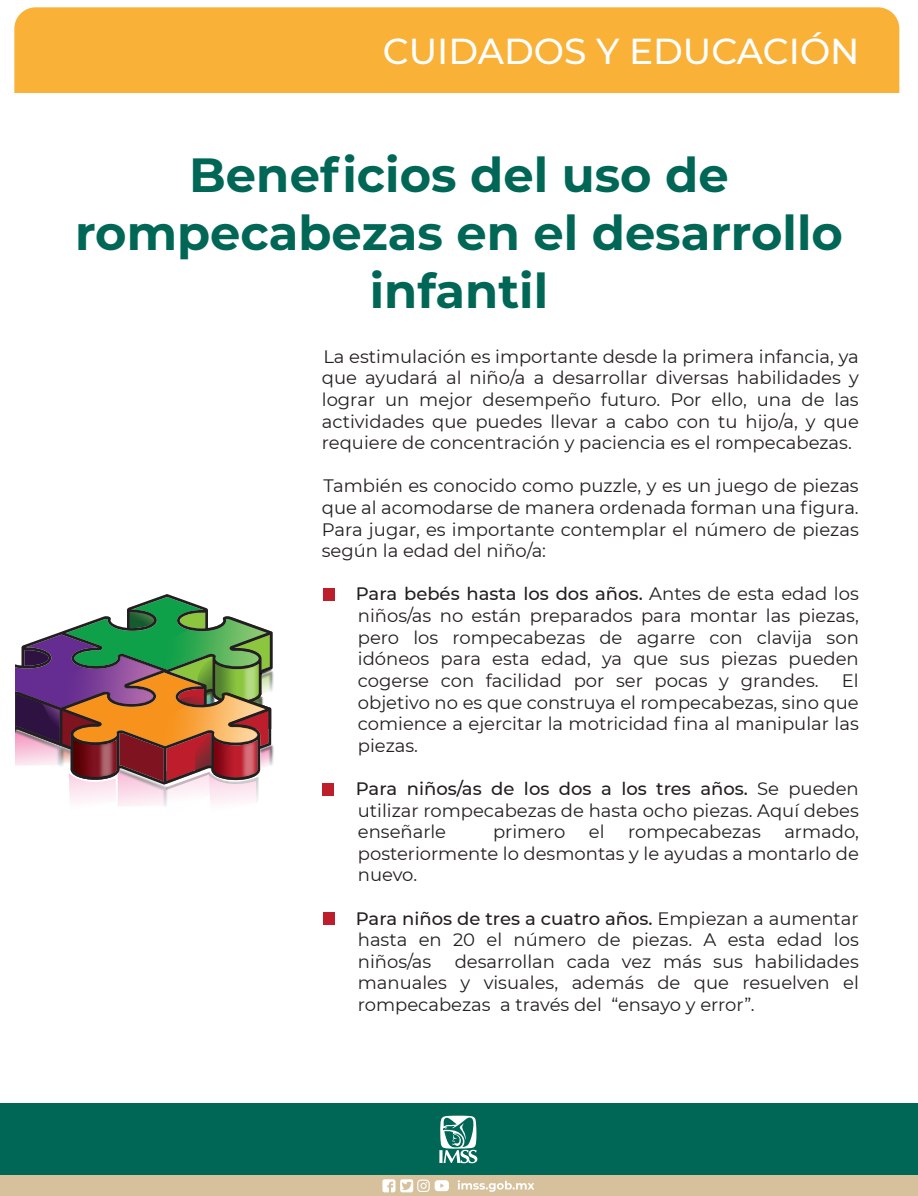
<style>
.page{position:relative;width:918px;height:1196px;background:#fff}
.page>*{position:absolute;margin:0;border:0;box-sizing:border-box;transform-origin:0 0}
.t1{font:700 48px/57.6px "Montserrat";color:#006756;text-align:center}
.t2{font:500 36px "Montserrat";color:#fff}
.t3{font:18px/21.6px "Montserrat";color:#231f20;text-align:justify}
.s1{font-weight:500}
</style>
<div class="page">
<div style="left:14px;top:7px;width:885px;height:86px;background:#f9b137"></div>
<div style="left:0;top:1137px;width:918px;height:59px;background:#d6c19c"></div>
<div style="left:0;top:1102px;width:918px;height:72px;background:#006756"></div>
<div style="left:323px;top:588px;width:12px;height:12px;background:#be1d2c"></div>
<div style="left:322px;top:783px;width:12px;height:12px;background:#be1d2c"></div>
<div style="left:323px;top:912px;width:12px;height:12px;background:#be1d2c"></div>
<svg style="left:439px;top:1115px;width:38px;height:48px"></svg>
<svg style="left:458px;top:1180px;width:76px;height:11px"></svg>
<svg style="left:382px;top:1179px;width:67px;height:13px"></svg>
<img style="left:272px;top:631px;width:2px;height:60px">
<svg style="left:15px;top:597px;width:257px;height:209px"></svg>
<h2 class="t2" style="left:383px;top:26px;width:478px">CUIDADOS Y EDUCACIÓN</h2>
<h1 class="t1" style="left:75px;top:144px;width:769px">Beneficios del uso de rompecabezas en el desarrollo infantil</h1>
<p class="t3" style="left:322px;top:345px;width:539px">La estimulación es importante desde la primera infancia, ya que ayudará al niño/a a desarrollar diversas habilidades y lograr un mejor desempeño futuro. Por ello, una de las actividades que puedes llevar a cabo con tu hijo/a, y que requiere de concentración y paciencia es el rompecabezas.</p>
<p class="t3" style="left:322px;top:474px;width:538px">También es conocido como puzzle, y es un juego de piezas que al acomodarse de manera ordenada forman una figura.<br>Para jugar, es importante contemplar el número de piezas según la edad del niño/a:</p>
<p class="t3" style="left:356px;top:582px;width:505px"><span class="s1">Para bebés hasta los dos años.</span> Antes de esta edad los niños/as no están preparados para montar las piezas, pero los rompecabezas de agarre con clavija son idóneos para esta edad, ya que sus piezas pueden cogerse con facilidad por ser pocas y grandes.</p>
<p class="t3" style="left:358px;top:669px;width:502px;text-indent:484px">El objetivo no es que construya el rompecabezas, sino que comience a ejercitar la motricidad fina al manipular las piezas.</p>
<p class="t3" style="left:356px;top:777px;width:505px"><span class="s1">Para niños/as de los dos a los tres años.</span> Se pueden utilizar rompecabezas de hasta ocho piezas. Aquí debes enseñarle</p>
<p class="t3" style="left:358px;top:820px;width:503px;text-indent:427px">armado, posteriormente lo desmontas y le ayudas a montarlo de nuevo.</p>
<p class="t3" style="left:356px;top:906px;width:505px"><span class="s1">Para niños de tres a cuatro años.</span> Empiezan a aumentar hasta en 20 el número de piezas. A esta edad los niños/as</p>
<p class="t3" style="left:493px;top:820px;width:74px">primero</p>
<p class="t3" style="left:589px;top:820px;width:17px">el</p>
<p class="t3" style="left:628px;top:820px;width:134px">rompecabezas</p>
<p class="t3" style="left:358px;top:950px;width:503px;text-indent:97px">desarrollan cada vez más sus habilidades manuales y visuales, además de que resuelven el rompecabezas a través del “ensayo y error”.</p>
</div>
